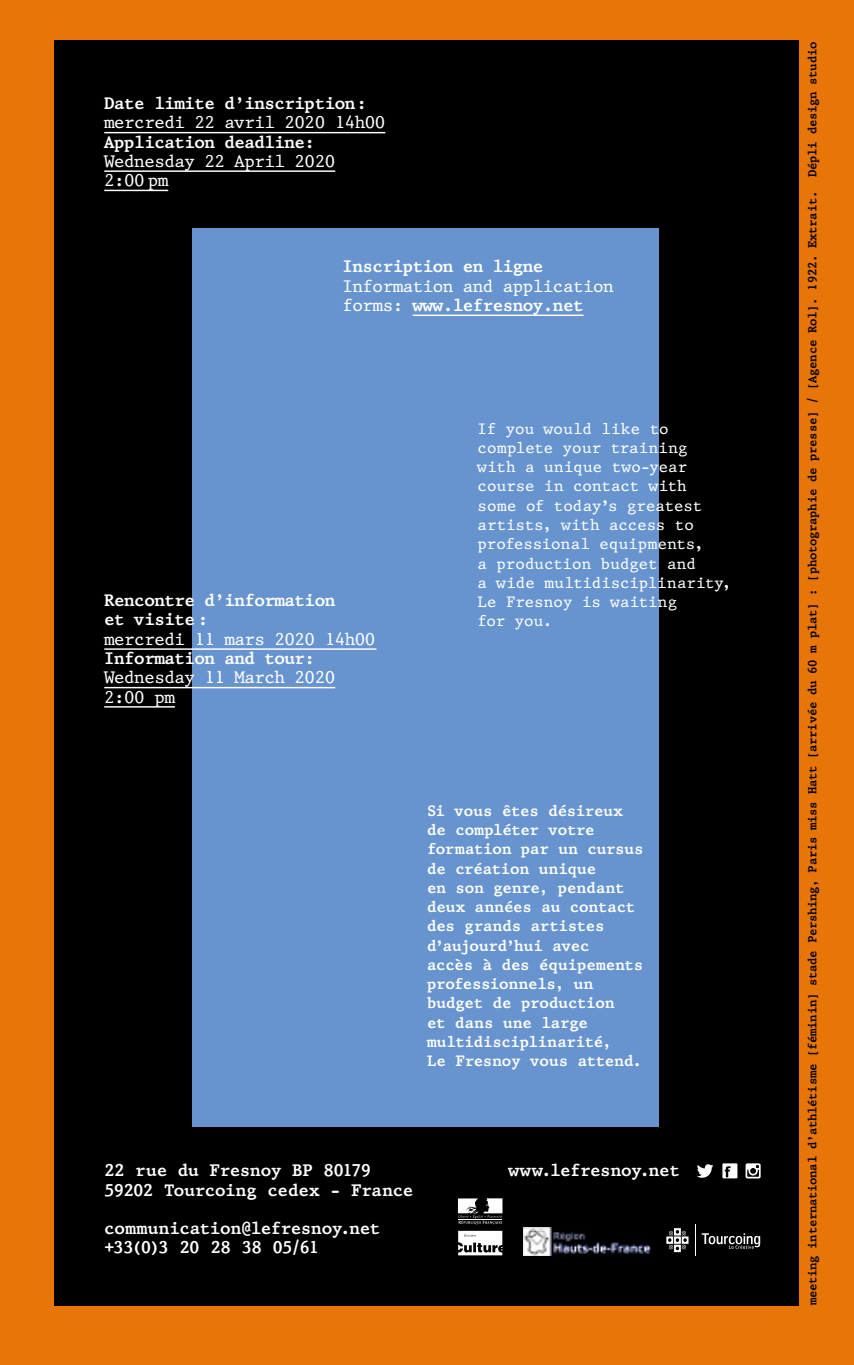
<style>
.page{position:relative;width:854px;height:1365px;background:#fff}
.page>*{position:absolute;margin:0;border:0;box-sizing:border-box;transform-origin:0 0}
.t1{font:700 17.5px/19.2px "Prestige 12 Pitch BT";letter-spacing:-.03em;color:#fff}
.t2{font:17.5px/19.2px "Prestige 12 Pitch BT";letter-spacing:-.03em;color:#fff}
.t3{font:700 15.75px/19.2px "Prestige 12 Pitch BT";letter-spacing:-.01em;color:#fff}
.t4{font:15.75px/19.2px "Prestige 12 Pitch BT";color:#fff}
.t5{font:700 12.25px "Prestige 12 Pitch BT";letter-spacing:-.025em;color:#000}
.s1{font-weight:700}
</style>
<div class="page">
<div style="left:0;top:0;width:853px;height:1364px;background:#e77508"></div>
<div style="left:55px;top:40px;width:744px;height:1265px;background:#000"></div>
<div style="left:192px;top:228px;width:466px;height:898px;background:#6794cf"></div>
<hr style="left:104px;top:648px;width:272px;height:1px;background:#fff">
<hr style="left:104px;top:686px;width:231px;height:2px;background:#fff">
<hr style="left:104px;top:706px;width:71px;height:1px;background:#fff">
<hr style="left:104px;top:132px;width:281px;height:1px;background:#fff">
<hr style="left:104px;top:170px;width:231px;height:2px;background:#fff">
<hr style="left:104px;top:190px;width:64px;height:1px;background:#fff">
<hr style="left:412px;top:314px;width:171px;height:2px;background:#fff">
<svg style="left:697px;top:1164px;width:16px;height:13px"></svg>
<svg style="left:722px;top:1163px;width:15px;height:15px"></svg>
<hr style="left:695px;top:1224px;width:1px;height:31px;background:#fff">
<svg style="left:666px;top:1228px;width:22px;height:23px"></svg>
<svg style="left:701px;top:1233px;width:59px;height:15px"></svg>
<svg style="left:458px;top:1230px;width:44px;height:25px"></svg>
<svg style="left:458px;top:1198px;width:44px;height:26px"></svg>
<svg style="left:745px;top:1163px;width:15px;height:15px"></svg>
<img style="left:523px;top:1227px;width:129px;height:28px">
<p class="t1" style="left:104px;top:94px;width:264px">Date limite d’inscription:</p>
<p class="t2" style="left:104px;top:113px;width:282px">mercredi 22 avril 2020 14h00</p>
<p class="t1" style="left:104px;top:132px;width:212px">Application deadline:</p>
<p class="t2" style="left:104px;top:151px;width:232px">Wednesday 22 April 2020<br>2:00 pm</p>
<p class="t1" style="left:342px;top:257px;width:202px">Inscription en ligne</p>
<p class="t2" style="left:342px;top:276px;width:272px">Information and application forms: <span class="s1">www.lefresnoy.net</span></p>
<p class="t1" style="left:104px;top:591px;width:232px">Rencontre d’information et visite :</p>
<p class="t2" style="left:104px;top:629px;width:272px">mercredi 11 mars 2020 14h00</p>
<p class="t1" style="left:104px;top:648px;width:212px">Information and tour:</p>
<p class="t2" style="left:104px;top:668px;width:232px">Wednesday 11 March 2020<br>2:00 pm</p>
<p class="t4" style="left:477px;top:419px;width:255px">If you would like to complete your training<br>with a unique two-year course in contact with<br>some of today’s greatest artists, with access to professional equipments,<br>a production budget and<br>a wide multidisciplinarity,<br>Le Fresnoy is waiting<br>for you.</p>
<p class="t3" style="left:427px;top:801px;width:218px">Si vous êtes désireux de compléter votre formation par un cursus de création unique<br>en son genre, pendant deux années au contact des grands artistes d’aujourd’hui avec<br>accès à des équipements professionnels, un budget de production<br>et dans une large multidisciplinarité,<br>Le Fresnoy vous attend.</p>
<p class="t1" style="left:104px;top:1161px;width:310px">22 rue du Fresnoy BP 80179<br>59202 Tourcoing cedex - France</p>
<p class="t1" style="left:104px;top:1218px;width:278px">communication@lefresnoy.net +33(0)3 20 28 38 05/61</p>
<p class="t1" style="left:508px;top:1161px;width:173px">www.lefresnoy.net</p>
<p class="t5" style="left:804px;top:1305px;width:1264px;rotate:-90deg">meeting international d’athlétisme [féminin] stade Pershing, Paris miss Hatt [arrivée du 60 m plat] : [photographie de presse] / [Agence Rol]. 1922. Extrait. Dépli design studio</p>
</div>
